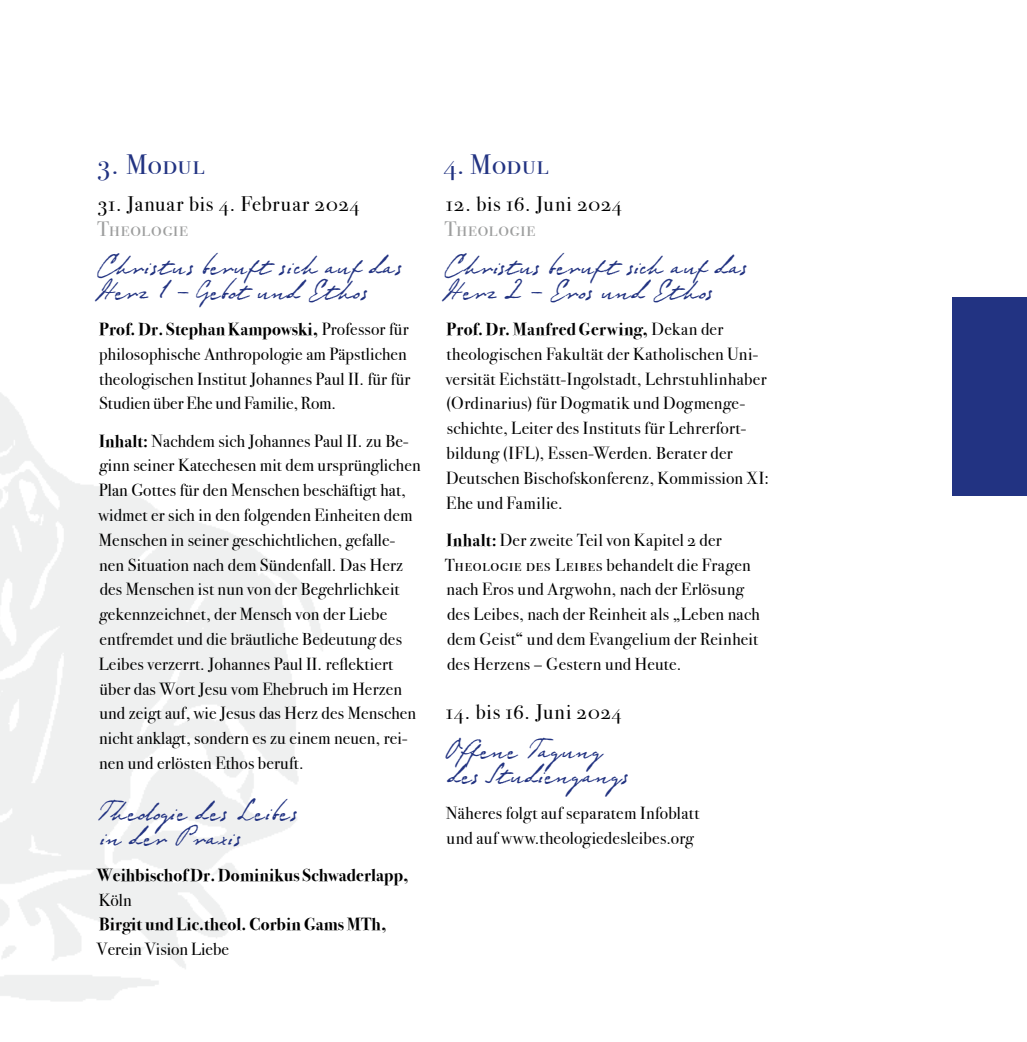
<style>
.page{position:relative;width:1027px;height:1042px;background:#fff}
.page>*{position:absolute;margin:0;border:0;box-sizing:border-box;transform-origin:0 0}
.t1{font:28px "Bodoni Svty Two SCITCTT Book";letter-spacing:.025em;color:#223382}
.t2{font:26.25px/24.8px "JP2 LT Pro";color:#223382}
.t3{font:21px "Bodoni Svty Two OSITCTT Book";letter-spacing:.055em;color:#000}
.t4{font:21px "Bodoni Svty Two SCITCTT Book";letter-spacing:.04em;color:#9d9e9e}
.t5{font:17.5px/24.8px "Bodoni Svty Two OSITCTT Book";letter-spacing:.01em;color:#000}
.t6{font:17.5px "Bodoni Svty Two OSITCTT Bold";letter-spacing:.01em;color:#000}
.t7{font:17.5px "Bodoni Svty Two SCITCTT Book";letter-spacing:.05em;color:#000}
.s1{font-family:"Bodoni Svty Two OSITCTT Book"}
.s2{font-family:"Bodoni Svty Two OSITCTT Bold"}
</style>
<div class="page">
<div style="left:952px;top:298px;width:75px;height:198px;background:#223382"></div>
<h1 class="t1" style="left:98px;top:147px;width:108px">3. Modul</h1>
<p class="t3" style="left:98px;top:191px;width:263px">31. Januar bis 4. Februar 2024</p>
<p class="t4" style="left:97px;top:216px;width:92px">Theologie</p>
<h2 class="t2" style="left:97px;top:251px;width:307px">Christus beruft sich auf das<br>Herz 1 – Gebot und Ethos</h2>
<p class="t6" style="left:99px;top:319px;width:311px">Prof. Dr. Stephan Kampowski, <span class="s1">Professor für</span></p>
<p class="t5" style="left:99px;top:341px;width:313px">philosophische Anthropologie am Päpstlichen theologischen Institut Johannes Paul II. für für<br>Studien über Ehe und Familie, Rom.</p>
<p class="t5" style="left:99px;top:428px;width:324px"><span class="s2">Inhalt:</span> Nachdem sich Johannes Paul II. zu Be&shy;ginn seiner Katechesen mit dem ursprünglichen Plan Gottes für den Menschen beschäftigt hat, widmet er sich in den folgenden Einheiten dem Menschen in seiner geschichtlichen, gefalle&shy;nen Situation nach dem Sündenfall. Das Herz des Menschen ist nun von der Begehrlichkeit gekennzeichnet, der Mensch von der Liebe entfremdet und die bräutliche Bedeutung des Leibes verzerrt. Johannes Paul II. reflektiert über das Wort Jesu vom Ehebruch im Herzen und zeigt auf, wie Jesus das Herz des Menschen nicht anklagt, sondern es zu einem neuen, rei&shy;nen und erlösten Ethos beruft.</p>
<h2 class="t2" style="left:96px;top:797px;width:204px">Theologie des Leibes in der Praxis</h2>
<p class="t6" style="left:97px;top:864px;width:313px">Weihbischof Dr. Dominikus Schwaderlapp,</p>
<p class="t5" style="left:99px;top:887px;width:34px">Köln</p>
<p class="t6" style="left:99px;top:914px;width:289px">Birgit und Lic.theol. Corbin Gams MTh,</p>
<p class="t5" style="left:97px;top:937px;width:134px">Verein Vision Liebe</p>
<h1 class="t1" style="left:444px;top:147px;width:106px"><span class="s1">4.</span> Modul</h1>
<p class="t3" style="left:446px;top:191px;width:177px">12. bis 16. Juni 2024</p>
<p class="t4" style="left:444px;top:216px;width:92px">Theologie</p>
<h2 class="t2" style="left:444px;top:251px;width:305px">Christus beruft sich auf das<br>Herz 2 – Eros und Ethos</h2>
<p class="t6" style="left:446px;top:319px;width:278px">Prof. Dr. Manfred Gerwing, <span class="s1">Dekan der</span></p>
<p class="t5" style="left:446px;top:341px;width:325px">theologischen Fakultät der Katholischen Uni&shy;versität Eichstätt-Ingolstadt, Lehrstuhlinhaber (Ordinarius) für Dogmatik und Dogmenge&shy;schichte, Leiter des Instituts für Lehrerfort&shy;bildung (IFL), Essen-Werden. Berater der Deutschen Bischofskonferenz, Kommission XI:<br>Ehe und Familie.</p>
<p class="t5" style="left:446px;top:527px;width:277px"><span class="s2">Inhalt:</span> Der zweite Teil von Kapitel 2 der</p>
<p class="t7" style="left:445px;top:554px;width:307px">Theologie des Leibes <span class="s1">behandelt die Fragen</span></p>
<p class="t5" style="left:446px;top:577px;width:315px">nach Eros und Argwohn, nach der Erlösung des Leibes, nach der Reinheit als „Leben nach dem Geist“ und dem Evangelium der Reinheit des Herzens – Gestern und Heute.</p>
<p class="t3" style="left:446px;top:700px;width:177px">14. bis 16. Juni 2024</p>
<h2 class="t2" style="left:444px;top:735px;width:186px">Offene Tagung des Studiengangs</h2>
<p class="t5" style="left:446px;top:800px;width:255px">Näheres folgt auf separatem Infoblatt und auf www.theologiedesleibes.org</p>
</div>
